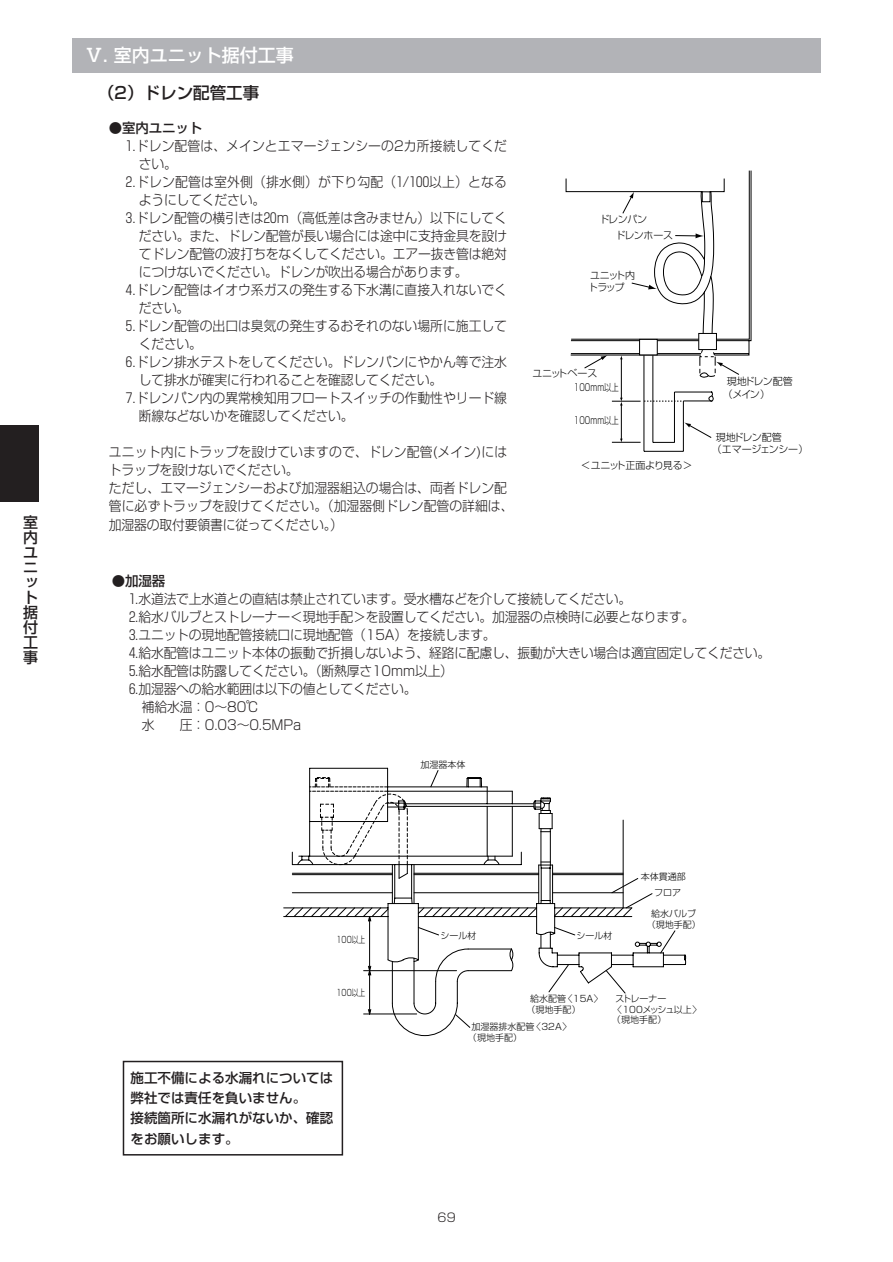
<style>
.page{position:relative;width:893px;height:1262px;background:#fff}
.page>*{position:absolute;margin:0;border:0;box-sizing:border-box;transform-origin:0 0}
.t1{font:500 18px "Shin Go";color:#fff}
.t2{font:500 16.5px "Shin Go";color:#231f20}
.t3{font:500 15px/15px "Shin Go";color:#231f20;text-align:justify}
.t4{font:300 13.5px/18px "Shin Go";letter-spacing:-.01em;color:#231f20;scale:.95 1}
.t5{font:500 13.5px/20.2px "Shin Go";color:#231f20}
.t6{font:300 13.5px "Shin Go";letter-spacing:.015em;color:#231f20;scale:.95 1}
.t7{font:300 12px "Shin Go";color:#231f20}
.t8{font:300 10.05px/16.4px "Shin Go";letter-spacing:-.045em;color:#000}
.t9{font:300 10.05px/12.3px "Shin Go";letter-spacing:-.085em;color:#000}
.t10{font:300 10.05px/12.3px "Shin Go";letter-spacing:-.13em;color:#000}
.t11{font:300 10.05px "Shin Go";letter-spacing:-.02em;color:#000}
.t12{font:300 9.75px "Shin Go";color:#000;scale:.75 1}
.t13{font:300 9px/10.5px "Shin Go";color:#000}
.t14{font:300 9px "Shin Go";color:#000;scale:.75 1}
.s1{font-family:"Shingo Num"}
</style>
<div class="page">
<div style="left:0;top:425px;width:38px;height:77px;background:#231f20"></div>
<div style="left:72px;top:38px;width:749px;height:34px;background:#b2b3b7"></div>
<svg style="left:565px;top:170px;width:186px;height:282px"></svg>
<svg style="left:632px;top:908px;width:54px;height:60px"></svg>
<svg style="left:283px;top:767px;width:349px;height:205px"></svg>
<svg style="left:553px;top:926px;width:22px;height:9px"></svg>
<svg style="left:659px;top:930px;width:16px;height:23px"></svg>
<svg style="left:548px;top:964px;width:78px;height:30px"></svg>
<svg style="left:363px;top:916px;width:108px;height:112px"></svg>
<svg style="left:297px;top:769px;width:356px;height:139px"></svg>
<div style="left:123px;top:1060px;width:220px;height:95px;border:2px solid #231f20"></div>
<p class="t3" style="left:23px;top:516px;width:16px">室内ユニット据付工事</p>
<h1 class="t1" style="left:85px;top:48px;width:210px">Ⅴ. 室内ユニット据付工事</h1>
<p class="t2" style="left:98px;top:87px;width:163px">（2）ドレン配管工事</p>
<p class="t5" style="left:109px;top:120px;width:95px">●室内ユニット</p>
<p class="t4" style="left:126px;top:139px;width:403px"><span class="s1">1</span>.ドレン配管は、メインとエマージェンシーの2カ所接続してくだ</p>
<p class="t4" style="left:139px;top:157px;width:42px">さい。</p>
<p class="t6" style="left:126px;top:177px;width:403px"><span class="s1">2</span>.ドレン配管は室外側（排水側）が下り勾配（<span class="s1">1</span>/<span class="s1">100</span>以上）となる</p>
<p class="t4" style="left:139px;top:193px;width:135px">ようにしてください。</p>
<p class="t4" style="left:126px;top:211px;width:403px"><span class="s1">3</span>.ドレン配管の横引きは<span class="s1">20</span>ｍ（高低差は含みません）以下にしてく</p>
<p class="t4" style="left:139px;top:229px;width:389px">ださい。また、ドレン配管が長い場合には途中に支持金具を設け</p>
<p class="t4" style="left:139px;top:247px;width:389px">てドレン配管の波打ちをなくしてください。エアー抜き管は絶対</p>
<p class="t4" style="left:139px;top:265px;width:347px">につけないでください。ドレンが吹出る場合があります。</p>
<p class="t4" style="left:126px;top:283px;width:402px"><span class="s1">4</span>.ドレン配管はイオウ系ガスの発生する下水溝に直接入れないでく</p>
<p class="t4" style="left:139px;top:301px;width:55px">ださい。</p>
<p class="t4" style="left:126px;top:319px;width:402px"><span class="s1">5</span>.ドレン配管の出口は臭気の発生するおそれのない場所に施工して</p>
<p class="t4" style="left:139px;top:337px;width:68px">ください。</p>
<p class="t4" style="left:126px;top:355px;width:402px"><span class="s1">6</span>.ドレン排水テストをしてください。ドレンパンにやかん等で注水</p>
<p class="t4" style="left:139px;top:373px;width:321px">して排水が確実に行われることを確認してください。</p>
<p class="t4" style="left:126px;top:391px;width:402px"><span class="s1">7</span>.ドレンパン内の異常検知用フロートスイッチの作動性やリード線</p>
<p class="t4" style="left:139px;top:409px;width:228px">断線などないかを確認してください。</p>
<p class="t4" style="left:109px;top:445px;width:427px">ユニット内にトラップを設けていますので、ドレン配管(メイン)にはトラップを設けないでください。<br>ただし、エマージェンシーおよび加湿器組込の場合は、両者ドレン配管に必ずトラップを設けてください。（加湿器側ドレン配管の詳細は、加湿器の取付要領書に従ってください。）</p>
<p class="t8" style="left:615px;top:212px;width:59px;text-indent:-16px">ドレンパン<br>ドレンホース</p>
<p class="t10" style="left:588px;top:270px;width:48px">ユニット内トラップ</p>
<p class="t11" style="left:532px;top:369px;width:67px">ユニットベース</p>
<p class="t12" style="left:573px;top:384px;width:62px">100mm以上</p>
<p class="t12" style="left:573px;top:417px;width:62px">100mm以上</p>
<p class="t8" style="left:580px;top:458px;width:113px">＜ユニット正面より見る＞</p>
<p class="t9" style="left:722px;top:377px;width:71px;text-indent:4px">現地ドレン配管（メイン）</p>
<p class="t8" style="left:711px;top:432px;width:98px;line-height:12.3px;text-indent:4px">現地ドレン配管<br>（エマージェンシー）</p>
<p class="t5" style="left:112px;top:572px;width:55px">●加湿器</p>
<p class="t4" style="left:129px;top:592px;width:530px"><span class="s1">1</span>.水道法で上水道との直結は禁止されています。受水槽などを介して接続してください。</p>
<p class="t4" style="left:129px;top:610px;width:597px"><span class="s1">2</span>.給水バルブとストレーナー＜現地手配＞を設置してください。加湿器の点検時に必要となります。</p>
<p class="t4" style="left:129px;top:628px;width:387px"><span class="s1">3</span>.ユニットの現地配管接続口に現地配管（15A）を接続します。</p>
<p class="t4" style="left:129px;top:646px;width:676px"><span class="s1">4</span>.給水配管はユニット本体の振動で折損しないよう、経路に配慮し、振動が大きい場合は適宜固定してください。</p>
<p class="t4" style="left:129px;top:664px;width:343px"><span class="s1">5</span>.給水配管は防露してください。（断熱厚さ10mm以上）</p>
<p class="t4" style="left:129px;top:682px;width:304px"><span class="s1">6</span>.加湿器への給水範囲は以下の値としてください。</p>
<p class="t4" style="left:142px;top:700px;width:125px">補給水温：0～80℃</p>
<p class="t4" style="left:142px;top:718px;width:169px">水　　圧：0.03～0.5MPa</p>
<p class="t14" style="left:336px;top:936px;width:40px">100以上</p>
<p class="t14" style="left:336px;top:989px;width:40px">100以上</p>
<p class="t5" style="left:131px;top:1069px;width:204px">施工不備による水漏れについては弊社では責任を負いません。<br>接続箇所に水漏れがないか、確認をお願いします。</p>
<p class="t13" style="left:420px;top:760px;width:46px">加湿器本体</p>
<p class="t13" style="left:440px;top:931px;width:37px">シール材</p>
<p class="t13" style="left:576px;top:931px;width:37px">シール材</p>
<p class="t13" style="left:654px;top:870px;width:33px;line-height:15.8px;text-indent:-14px">本体貫通部フロア</p>
<p class="t13" style="left:646px;top:910px;width:55px;text-align:center">給水バルブ（現地手配）</p>
<p class="t13" style="left:526px;top:994px;width:78px;text-indent:4px">給水配管〈15A〉（現地手配）</p>
<p class="t13" style="left:468px;top:1022px;width:105px;text-indent:4px">加湿器排水配管〈32A〉（現地手配）</p>
<p class="t13" style="left:612px;top:994px;width:91px;text-indent:4px">ストレーナー<br>〈100メッシュ以上〉（現地手配）</p>
<p class="t7" style="left:437px;top:1213px;width:20px">69</p>
</div>
